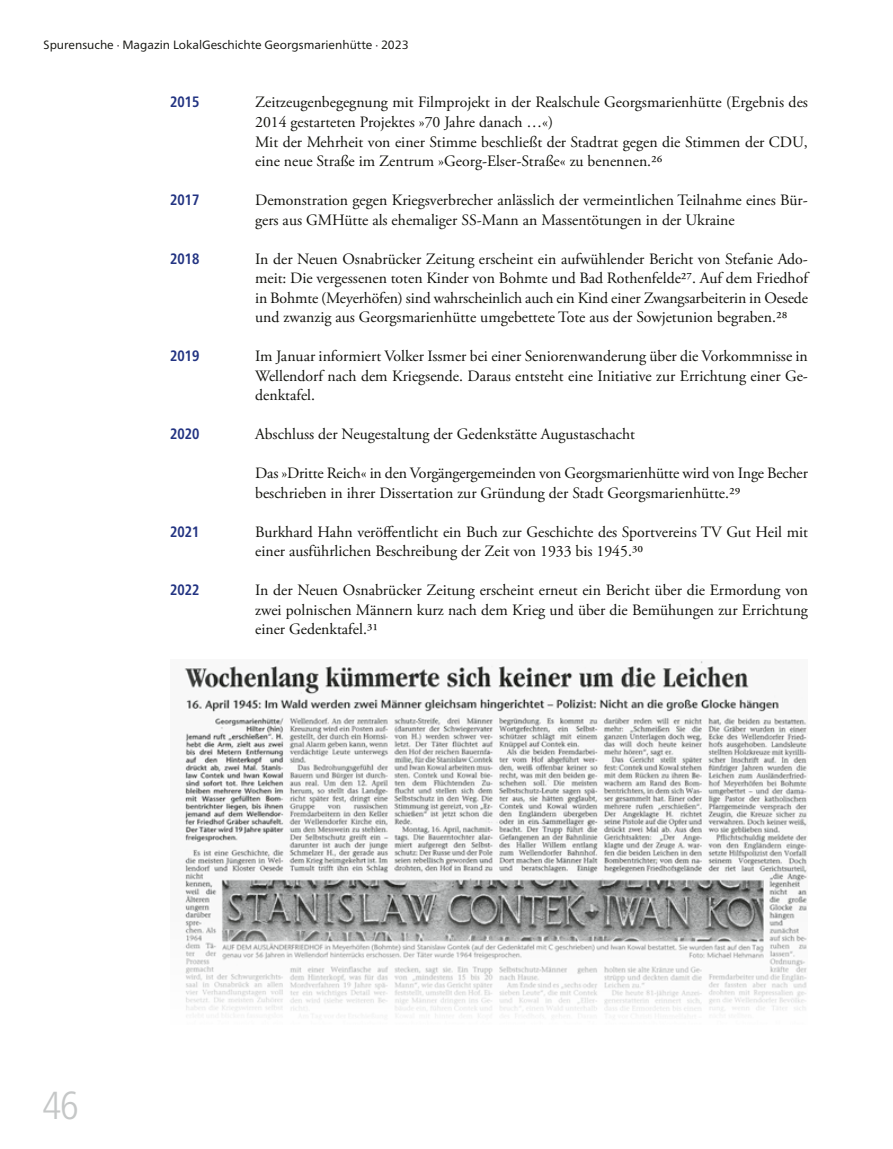
<style>
.page{position:relative;width:893px;height:1149px;background:#fff}
.page>*{position:absolute;margin:0;border:0;box-sizing:border-box;transform-origin:0 0}
.t1{font:300 condensed 39px "Frutiger Neue LT Pro";color:#c5c7c7}
.t2{font:15.75px/19.5px "Adobe Garamond Pro";color:#12120d}
.t3{font:700 condensed 15px "Frutiger Neue LT Pro";color:#223382;scale:.95 1}
.t4{font:12px "Frutiger Neue LT Pro";color:#12120d}
</style>
<div class="page">
<img style="left:184px;top:661px;width:623px;height:357px">
<p class="t4" style="left:44px;top:37px;width:367px">Spurensuche · Magazin LokalGeschichte Georgsmarienhütte · 2023</p>
<p class="t3" style="left:170px;top:93px;width:32px">2015</p>
<p class="t2" style="left:255px;top:93px;width:554px">Zeitzeugenbegegnung mit Filmprojekt in der Realschule Georgsmarienhütte (Ergebnis des 2014 gestarteten Projektes »70 Jahre danach …«)<br>Mit der Mehrheit von einer Stimme beschließt der Stadtrat gegen die Stimmen der CDU, eine neue Straße im Zentrum »Georg-Elser-Straße« zu benennen.26</p>
<p class="t3" style="left:170px;top:191px;width:32px">2017</p>
<p class="t2" style="left:255px;top:191px;width:554px">Demonstration gegen Kriegsverbrecher anlässlich der vermeintlichen Teilnahme eines Bür&shy;gers aus GMHütte als ehemaliger SS-Mann an Massentötungen in der Ukraine</p>
<p class="t3" style="left:170px;top:249px;width:32px">2018</p>
<p class="t2" style="left:255px;top:249px;width:554px;text-align:justify">In der Neuen Osnabrücker Zeitung erscheint ein aufwühlender Bericht von Stefanie Ado&shy;meit: Die vergessenen toten Kinder von Bohmte und Bad Rothenfelde27. Auf dem Friedhof in Bohmte (Meyerhöfen) sind wahrscheinlich auch ein Kind einer Zwangsarbeiterin in Oesede und zwanzig aus Georgsmarienhütte umgebettete Tote aus der Sowjetunion begraben.28</p>
<p class="t3" style="left:170px;top:347px;width:32px">2019</p>
<p class="t2" style="left:255px;top:347px;width:554px;text-align:justify">Im Januar informiert Volker Issmer bei einer Seniorenwanderung über die Vorkommnisse in Wellendorf nach dem Kriegsende. Daraus entsteht eine Initiative zur Errichtung einer Ge&shy;denktafel.</p>
<p class="t3" style="left:170px;top:425px;width:32px">2020</p>
<p class="t2" style="left:255px;top:425px;width:381px">Abschluss der Neugestaltung der Gedenkstätte Augustaschacht</p>
<p class="t2" style="left:255px;top:464px;width:554px">Das »Dritte Reich« in den Vorgängergemeinden von Georgsmarienhütte wird von Inge Becher beschrieben in ihrer Dissertation zur Gründung der Stadt Georgsmarienhütte.29</p>
<p class="t3" style="left:170px;top:522px;width:32px">2021</p>
<p class="t2" style="left:255px;top:522px;width:554px">Burkhard Hahn veröffentlicht ein Buch zur Geschichte des Sportvereins TV Gut Heil mit einer ausführlichen Beschreibung der Zeit von 1933 bis 1945.30</p>
<p class="t3" style="left:170px;top:581px;width:32px">2022</p>
<p class="t2" style="left:255px;top:581px;width:554px;text-align:justify">In der Neuen Osnabrücker Zeitung erscheint erneut ein Bericht über die Ermordung von zwei polnischen Männern kurz nach dem Krieg und über die Bemühungen zur Errichtung einer Gedenktafel.31</p>
<h1 class="t1" style="left:43px;top:1082px;width:38px">46</h1>
</div>
